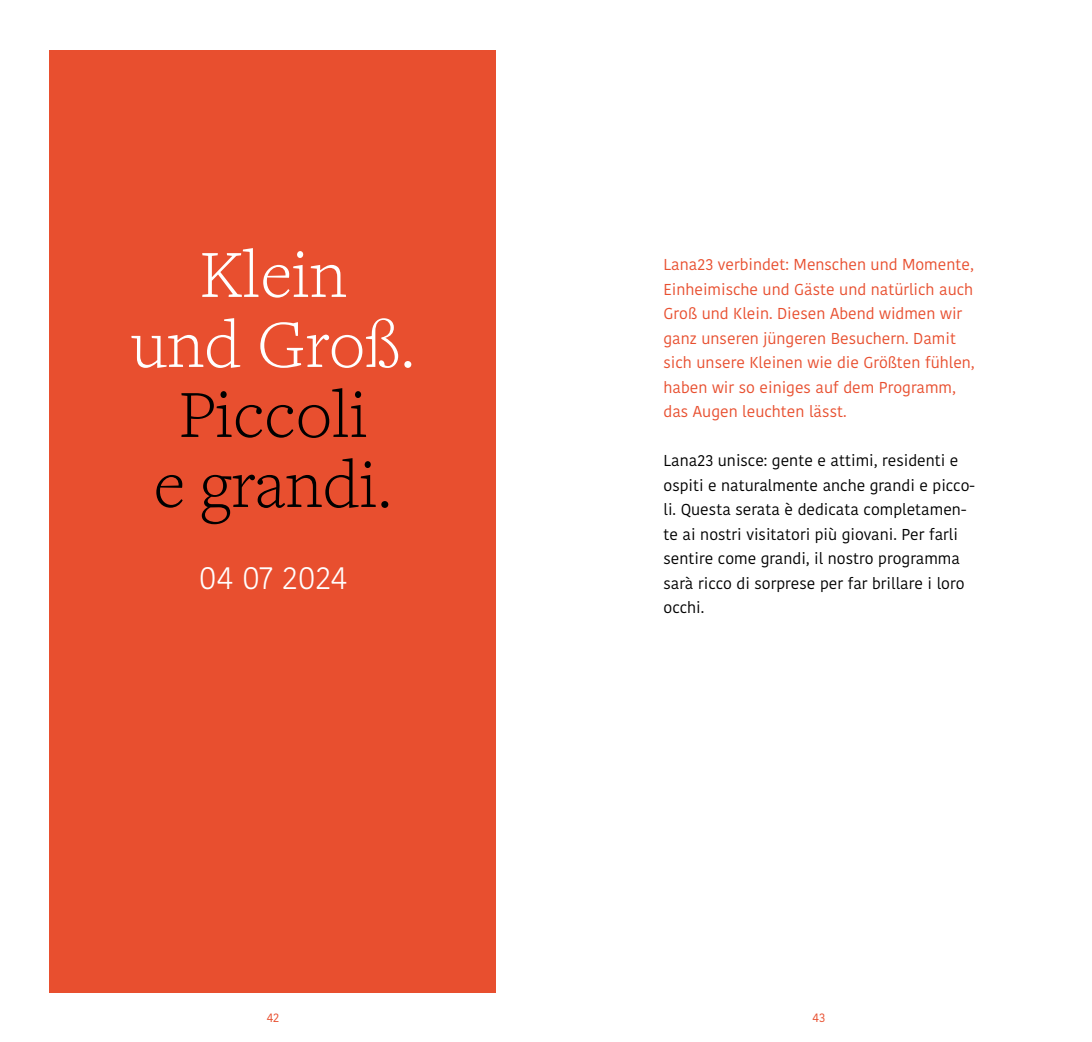
<style>
.page{position:relative;width:1092px;height:1042px;background:#fff}
.page>*{position:absolute;margin:0;border:0;box-sizing:border-box;transform-origin:0 0}
.t1{font:300 70px/70px "Freight Text Pro";color:#000;text-align:center}
.t2{font:300 70px/70px "Freight Text Pro";color:#fff;text-align:center}
.t3{font:300 31.5px "Kohinoor Devanagari";color:#fff}
.t4{font:15.75px/24.5px "Kohinoor Devanagari";color:#e84f2f}
.t5{font:15.75px/24.5px "Kohinoor Devanagari";color:#000}
.t6{font:12.25px "Kohinoor Devanagari";color:#e84f2f}
</style>
<div class="page">
<div style="left:50px;top:50px;width:446px;height:942px;background:#e84f2f"></div>
<h1 class="t2" style="left:131px;top:237px;width:286px">Klein<br>und Groß.</h1>
<h1 class="t1" style="left:154px;top:377px;width:240px">Piccoli<br>e grandi.</h1>
<h2 class="t3" style="left:199px;top:559px;width:150px">04 07 2024</h2>
<p class="t4" style="left:663px;top:252px;width:313px">Lana23 verbindet: Menschen und Momente, Einheimische und Gäste und natürlich auch Groß und Klein. Diesen Abend widmen wir ganz unseren jüngeren Besuchern. Damit sich unsere Kleinen wie die Größten fühlen, haben wir so einiges auf dem Programm, das Augen leuchten lässt.</p>
<p class="t5" style="left:663px;top:448px;width:313px">Lana23 unisce: gente e attimi, residenti e ospiti e naturalmente anche grandi e picco&shy;li. Questa serata è dedicata completamen&shy;te ai nostri visitatori più giovani. Per farli sentire come grandi, il nostro programma sarà ricco di sorprese per far brillare i loro occhi.</p>
<p class="t6" style="left:267px;top:1010px;width:14px">42</p>
<p class="t6" style="left:812px;top:1010px;width:14px">43</p>
</div>
